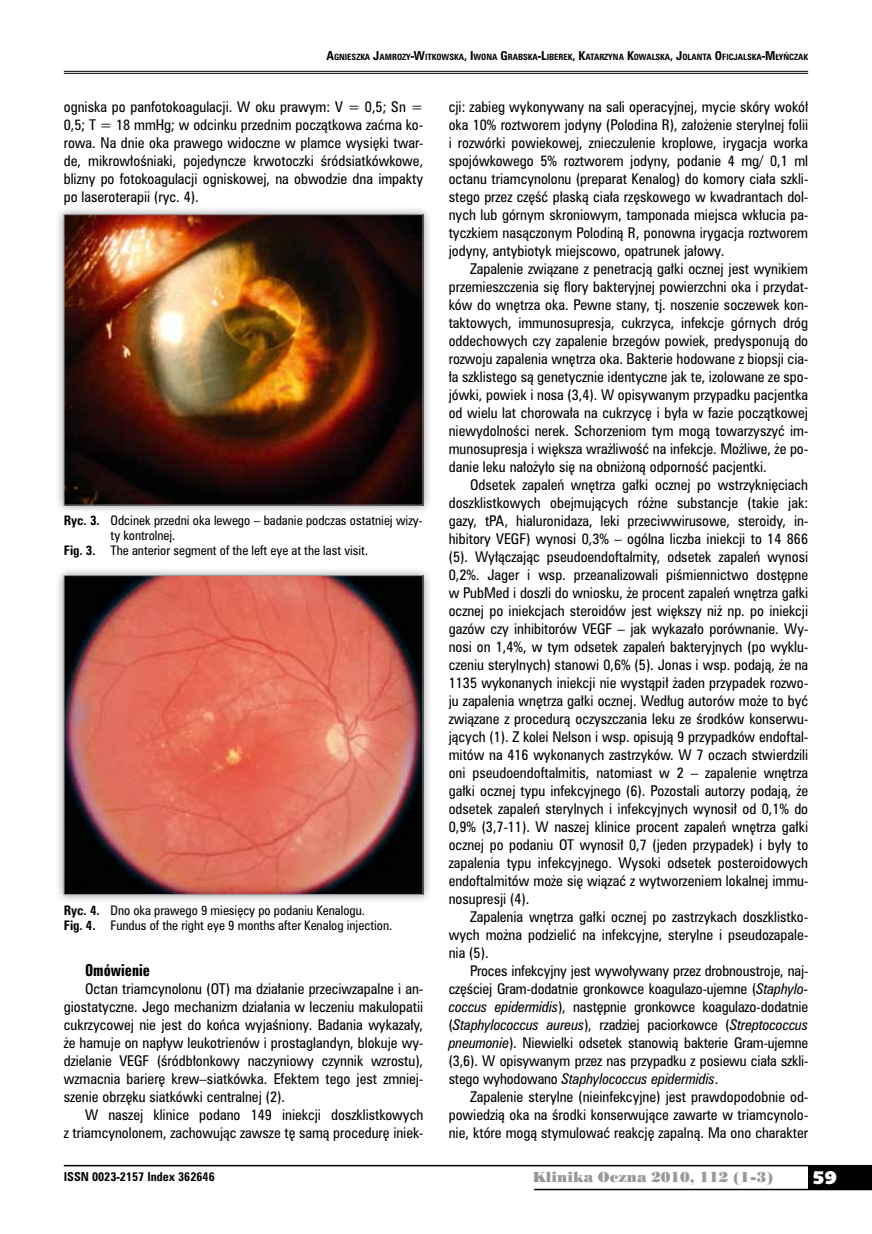
<style>
.page{position:relative;width:872px;height:1234px;background:#fff}
.page>*{position:absolute;margin:0;border:0;box-sizing:border-box;transform-origin:0 0}
.t1{font:18px "Humanst 531 U Blk PL";color:#fff}
.t2{font:15px "Zurich Bd X Cn PL";color:#000}
.t3{font:13.5px/18px "Zurich Cn PL";color:#000;text-align:justify}
.t4{font:13.5px "Poster Bodoni PL";color:#98989c}
.t5{font:12px/15px "Zurich Cn PL";color:#000}
.t6{font:700 11.25px "Zurich Cn PL";color:#000}
.t7{font:700 7.8px "Zurich Cn PL";color:#000}
.s1{font-size:11.25px}
.s2{font-style:italic}
.s3{font-weight:700}
</style>
<div class="page">
<div style="left:808px;top:1165px;width:64px;height:24px;background:#000"></div>
<hr style="left:64px;top:1164px;width:808px;height:2px;background:#000">
<hr style="left:534px;top:1188px;width:338px;height:1px;background:#000">
<hr style="left:64px;top:71px;width:744px;height:1px;background:#000">
<hr style="left:64px;top:73px;width:744px;height:1px;background:#000">
<div style="left:55px;top:205px;width:377px;height:309px;background:#000;opacity:.45"></div>
<img style="left:66px;top:216px;width:355px;height:287px">
<div style="left:55px;top:566px;width:377px;height:337px;background:#000;opacity:.45"></div>
<img style="left:66px;top:577px;width:355px;height:315px">
<p class="t7" style="left:326px;top:52px;width:319px"><span class="s1">A</span>GNIESZKA <span class="s1">J</span>AMROZY<span class="s1">-W</span>ITKOWSKA<span class="s1">, I</span>WONA <span class="s1">G</span> RABSKA<span class="s1">-L</span>IBEREK<span class="s1">, K</span>ATARZYNA <span class="s1">K</span>OWAL</p>
<p class="t7" style="left:655px;top:52px;width:154px">SKA<span class="s1">, J</span>OLANTA <span class="s1">O</span> FICJALSKA<span class="s1">-M</span> ŁYŃCZAK</p>
<p class="t3" style="left:64px;top:97px;width:361px">ogniska po panfotokoagulacji. W oku prawym: V = 0,5; Sn = 0,5; T = 18 mmHg; w odcinku przednim początkowa zaćma ko&shy;rowa. Na dnie oka prawego widoczne w plamce wysięki twar&shy;de, mikrowłośniaki, pojedyncze krwotoczki śródsiatkówkowe, blizny po fotokoagulacji ogniskowej, na obwodzie dna impakty po laseroterapii (ryc. 4).</p>
<p class="t3" style="left:449px;top:97px;width:361px">cji: zabieg wykonywany na sali operacyjnej, mycie skóry wokół oka 10% roztworem jodyny (Polodina R), założenie sterylnej folii i rozwórki powiekowej, znieczulenie kroplowe, irygacja worka spojówkowego 5% roztworem jodyny, podanie 4 mg/ 0,1 ml octanu triamcynolonu (preparat Kenalog) do komory ciała szkli&shy;stego przez część płaską ciała rzęskowego w kwadrantach dol&shy;nych lub górnym skroniowym, tamponada miejsca wkłucia pa&shy;tyczkiem nasączonym Polodiną R, ponowna irygacja roztworem jodyny, antybiotyk miejscowo, opatrunek jałowy.</p>
<p class="t3" style="left:449px;top:259px;width:361px;text-indent:21px">Zapalenie związane z penetracją gałki ocznej jest wynikiem przemieszczenia się flory bakteryjnej powierzchni oka i przydat&shy;ków do wnętrza oka. Pewne stany, tj. noszenie soczewek kon&shy;taktowych, immunosupresja, cukrzyca, infekcje górnych dróg oddechowych czy zapalenie brzegów powiek, predysponują do rozwoju zapalenia wnętrza oka. Bakterie hodowane z biopsji cia&shy;ła szklistego są genetycznie identyczne jak te, izolowane ze spo&shy;jówki, powiek i nosa (3,4). W opisywanym przypadku pacjentka od wielu lat chorowała na cukrzycę i była w fazie początkowej niewydolności nerek. Schorzeniom tym mogą towarzyszyć im&shy;munosupresja i większa wrażliwość na infekcje. Możliwe, że po&shy;danie leku nałożyło się na obniżoną odporność pacjentki.</p>
<p class="t3" style="left:449px;top:475px;width:361px;text-indent:21px">Odsetek zapaleń wnętrza gałki ocznej po wstrzyknięciach doszklistkowych obejmujących różne substancje (takie jak: gazy, tPA, hialuronidaza, leki przeciwwirusowe, steroidy, in&shy;hibitory VEGF) wynosi 0,3% – ogólna liczba iniekcji to 14 866 (5). Wyłączając pseudoendoftalmity, odsetek zapaleń wynosi 0,2%. Jager i wsp. przeanalizowali piśmiennictwo dostępne w PubMed i doszli do wniosku, że procent zapaleń wnętrza gałki ocznej po iniekcjach steroidów jest większy niż np. po iniekcji gazów czy inhibitorów VEGF – jak wykazało porównanie. Wy&shy;nosi on 1,4%, w tym odsetek zapaleń bakteryjnych (po wyklu&shy;czeniu sterylnych) stanowi 0,6% (5). Jonas i wsp. podają, że na 1135 wykonanych iniekcji nie wystąpił żaden przypadek rozwo&shy;ju zapalenia wnętrza gałki ocznej. Według autorów może to być związane z procedurą oczyszczania leku ze środków konserwu&shy;jących (1). Z kolei Nelson i wsp. opisują 9 przypadków endoftal&shy;mitów na 416 wykonanych zastrzyków. W 7 oczach stwierdzili oni pseudoendoftalmitis, natomiast w 2 – zapalenie wnętrza gałki ocznej typu infekcyjnego (6). Pozostali autorzy podają, że odsetek zapaleń sterylnych i infekcyjnych wynosił od 0,1% do 0,9% (3,7-11). W naszej klinice procent zapaleń wnętrza gałki ocznej po podaniu OT wynosił 0,7 (jeden przypadek) i były to zapalenia typu infekcyjnego. Wysoki odsetek posteroidowych endoftalmitów może się wiązać z wytworzeniem lokalnej immu&shy;nosupresji (4).</p>
<p class="t3" style="left:449px;top:907px;width:361px;text-indent:21px">Zapalenia wnętrza gałki ocznej po zastrzykach doszklistko&shy;wych można podzielić na infekcyjne, sterylne i pseudozapale&shy;nia (5).</p>
<p class="t3" style="left:449px;top:961px;width:361px;text-indent:21px">Proces infekcyjny jest wywoływany przez drobnoustroje, naj&shy;częściej Gram-dodatnie gronkowce koagulazo-ujemne (<span class="s2">Staphylo&shy;coccus epidermidis</span>), następnie gronkowce koagulazo-dodatnie (<span class="s2">Staphylococcus aureus</span>), rzadziej paciorkowce (<span class="s2">Streptococcus pneumonie</span>). Niewielki odsetek stanowią bakterie Gram-ujemne (3,6). W opisywanym przez nas przypadku z posiewu ciała szkli&shy;stego wyhodowano <span class="s2">Staphylococcus epidermidis</span>.</p>
<p class="t3" style="left:449px;top:1087px;width:361px;text-indent:21px">Zapalenie sterylne (nieinfekcyjne) jest prawdopodobnie od&shy;powiedzią oka na środki konserwujące zawarte w triamcynolo&shy;nie, które mogą stymulować reakcję zapalną. Ma ono charakter</p>
<p class="t5" style="left:64px;top:513px;width:360px"><span class="s3">Ryc. 3.</span> Odcinek przedni oka lewego – badanie podczas ostatniej wizy-</p>
<p class="t5" style="left:111px;top:528px;width:66px">ty kontrolnej.</p>
<p class="t5" style="left:64px;top:543px;width:306px"><span class="s3">Fig. 3.</span> The anterior segment of the left eye at the last visit.</p>
<p class="t5" style="left:64px;top:902px;width:330px"><span class="s3">Ryc. 4.</span> Dno oka prawego 9 miesięcy po podaniu Kenalogu.<br><span class="s3">Fig. 4.</span> Fundus of the right eye 9 months after Kenalog injection.</p>
<p class="t2" style="left:85px;top:960px;width:66px">Omówienie</p>
<p class="t3" style="left:64px;top:979px;width:361px;text-indent:21px">Octan triamcynolonu (OT) ma działanie przeciwzapalne i an&shy;giostatyczne. Jego mechanizm działania w leczeniu makulopatii cukrzycowej nie jest do końca wyjaśniony. Badania wykazały, że hamuje on napływ leukotrienów i prostaglandyn, blokuje wy&shy;dzielanie VEGF (śródbłonkowy naczyniowy czynnik wzrostu), wzmacnia barierę krew–siatkówka. Efektem tego jest zmniej&shy;szenie obrzęku siatkówki centralnej (2).</p>
<p class="t3" style="left:64px;top:1105px;width:361px;text-align:right">W naszej klinice podano 149 iniekcji doszklistkowych<br>z triamcynolonem, zachowując zawsze tę samą procedurę iniek-</p>
<p class="t6" style="left:64px;top:1168px;width:152px">ISSN 0023-2157 Index 362646</p>
<p class="t4" style="left:532px;top:1168px;width:242px">Klinika Oczna 2010, 112 (1-3)</p>
<h1 class="t1" style="left:812px;top:1165px;width:26px">59</h1>
</div>
